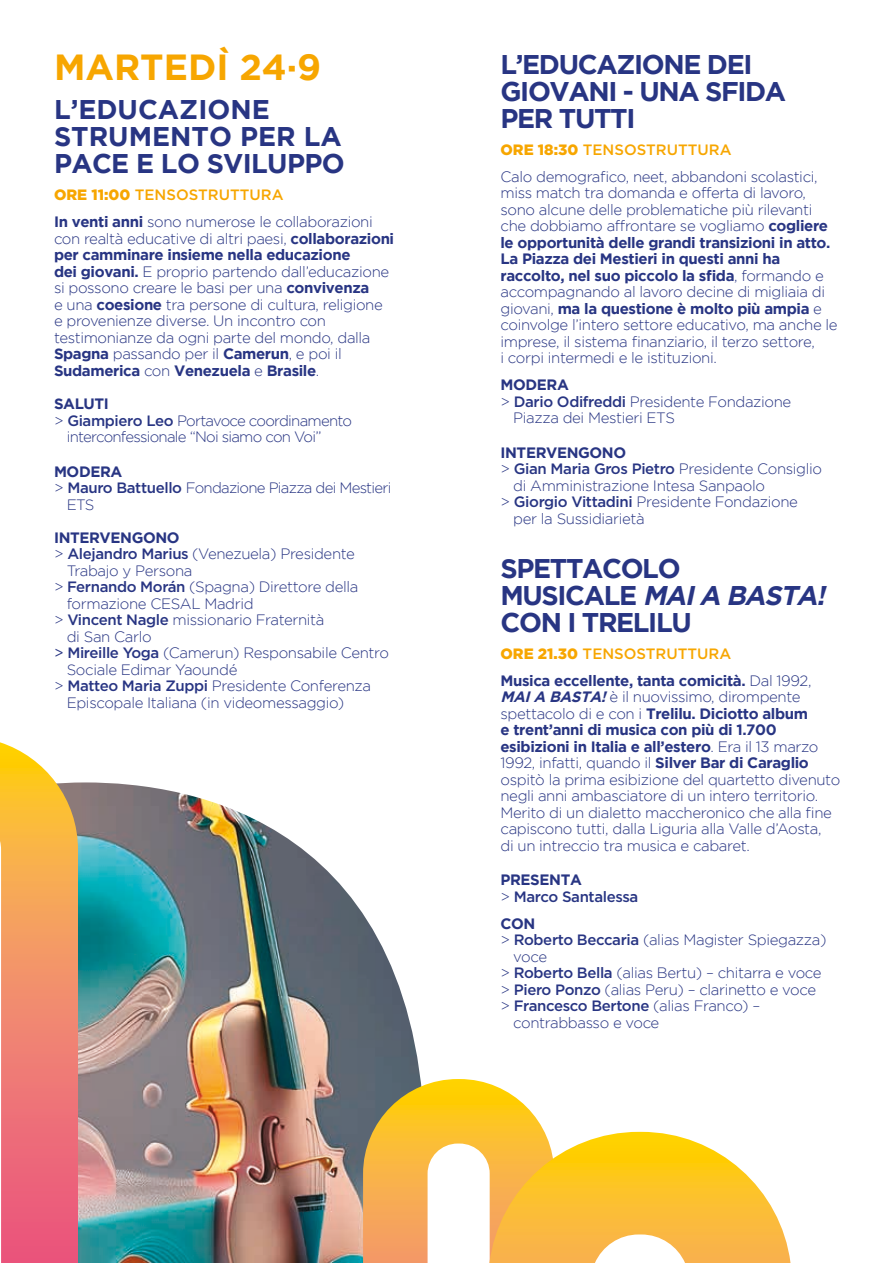
<style>
.page{position:relative;width:893px;height:1263px;background:#fff}
.page>*{position:absolute;margin:0;border:0;box-sizing:border-box;transform-origin:0 0}
.t1{font:700 36.3px "Gotham";color:#f7a600}
.t2{font:700 27px/27px "Gotham";letter-spacing:-.05em;color:#283583}
.t3{font:700 27px/27px "Gotham";color:#283583}
.t4{font:300 15px/16.5px "Gotham";letter-spacing:-.025em;color:#283583}
.t5{font:300 15px "Gotham";letter-spacing:-.05em;color:#283583}
.t6{font:700 15px/27px "Gotham";letter-spacing:-.025em;color:#283583}
.t7{font:500 15px/16.5px "Gotham";letter-spacing:-.025em;color:#283583}
.s1{font-weight:900;color:#f7a600}
.s2{font-weight:500;color:#f7a600}
.s3{font-weight:700}
.s4{font-weight:500}
.s5{font-weight:400}
.s6{font-style:italic}
.s7{font-weight:300}
.s8{font-weight:700;font-style:italic}
</style>
<div class="page">
<img style="left:78px;top:782px;width:343px;height:481px">
<svg style="left:363px;top:1079px;width:427px;height:184px"></svg>
<svg style="left:0;top:742px;width:78px;height:521px;background:#f1926d"></svg>
<h1 class="t1" style="left:54px;top:47px;width:269px">MARTEDÌ 24·9</h1>
<h2 class="t3" style="left:54px;top:96px;width:292px">L’EDUCAZIONE<br>STRUMENTO PER LA<br>PACE E LO SVILUPPO</h2>
<p class="t4" style="left:54px;top:181px;width:320px;line-height:27px"><span class="s1">ORE 11:00</span> <span class="s2">TENSOSTRUTTURA<br></span><span class="s3">In venti anni</span> sono numerose le collaborazioni</p>
<p class="t4" style="left:54px;top:230px;width:342px">con realtà educative di altri paesi, <span class="s3">collaborazioni per camminare insieme nella educazione<br>dei giovani.</span> E proprio partendo dall’educazione si possono creare le basi per una <span class="s3">convivenza<br></span>e una <span class="s3">coesione</span> tra persone di cultura, religione e provenienze diverse. Un incontro con testimonianze da ogni parte del mondo, dalla <span class="s3">Spagna</span> passando per il <span class="s3">Camerun</span>, e poi il <span class="s3">Sudamerica</span> con <span class="s3">Venezuela</span> e <span class="s3">Brasile</span>.</p>
<p class="t6" style="left:54px;top:390px;width:56px">SALUTI</p>
<p class="t5" style="left:54px;top:412px;width:300px">&gt; <span class="s4">Giampiero Leo</span> Portavoce coordinamento</p>
<p class="t5" style="left:67px;top:428px;width:256px">interconfessionale “Noi siamo con Voi”</p>
<p class="t6" style="left:54px;top:457px;width:70px">MODERA</p>
<p class="t5" style="left:54px;top:479px;width:339px">&gt; <span class="s4">Mauro Battuello</span> Fondazione Piazza dei Mestieri</p>
<p class="t4" style="left:67px;top:496px;width:29px">ETS</p>
<p class="t6" style="left:54px;top:523px;width:127px">INTERVENGONO</p>
<p class="t4" style="left:54px;top:545px;width:302px">&gt; <span class="s4">Alejandro Marius</span> (Venezuela) Presidente</p>
<p class="t4" style="left:67px;top:562px;width:127px">Trabajo y Persona</p>
<p class="t4" style="left:54px;top:578px;width:306px">&gt; <span class="s4">Fernando Morán</span> (Spagna) Direttore della</p>
<p class="t4" style="left:67px;top:595px;width:188px">formazione CESAL Madrid</p>
<p class="t4" style="left:54px;top:611px;width:272px">&gt; <span class="s4">Vincent Nagle</span> missionario Fraternità</p>
<p class="t4" style="left:67px;top:628px;width:86px">di San Carlo</p>
<p class="t4" style="left:54px;top:644px;width:337px"><span class="s5">&gt;</span> <span class="s4">Mireille Yoga</span> (Camerun) Responsabile Centro</p>
<p class="t4" style="left:67px;top:661px;width:172px">Sociale Edimar Yaoundé</p>
<p class="t4" style="left:54px;top:677px;width:319px">&gt; <span class="s4">Matteo Maria Zuppi</span> Presidente Conferenza</p>
<p class="t4" style="left:67px;top:694px;width:279px">Episcopale Italiana (in videomessaggio)</p>
<h2 class="t2" style="left:500px;top:50px;width:287px">L’EDUCAZIONE DEI<br>GIOVANI - UNA SFIDA<br>PER TUTTI</h2>
<p class="t4" style="left:500px;top:136px;width:319px;line-height:27px"><span class="s1">ORE 18:30</span> <span class="s2">TENSOSTRUTTURA<br></span>Calo demografico, neet, abbandoni scolastici,</p>
<p class="t4" style="left:500px;top:184px;width:339px">miss match tra domanda e offerta di lavoro, sono alcune delle problematiche più rilevanti che dobbiamo affrontare se vogliamo <span class="s3">cogliere le opportunità delle grandi transizioni in atto.<br>La Piazza dei Mestieri in questi anni ha raccolto, nel suo piccolo la sfida</span>, formando e accompagnando al lavoro decine di migliaia di giovani, <span class="s3">ma la questione è molto più ampia</span> e coinvolge l’intero settore educativo, ma anche le imprese, il sistema finanziario, il terzo settore,<br>i corpi intermedi e le istituzioni.</p>
<p class="t6" style="left:500px;top:371px;width:70px">MODERA</p>
<p class="t4" style="left:500px;top:393px;width:292px">&gt; <span class="s4">Dario Odifreddi</span> Presidente Fondazione</p>
<p class="t4" style="left:513px;top:409px;width:163px">Piazza dei Mestieri ETS</p>
<p class="t6" style="left:500px;top:439px;width:127px">INTERVENGONO</p>
<p class="t4" style="left:500px;top:460px;width:323px">&gt; <span class="s4">Gian Maria Gros Pietro</span> Presidente Consiglio</p>
<p class="t4" style="left:513px;top:477px;width:253px">di Amministrazione Intesa Sanpaolo</p>
<p class="t4" style="left:500px;top:493px;width:299px">&gt; <span class="s4">Giorgio Vittadini</span> Presidente Fondazione</p>
<p class="t4" style="left:513px;top:510px;width:133px">per la Sussidiarietà</p>
<h2 class="t2" style="left:500px;top:554px;width:332px">SPETTACOLO<br>MUSICALE <span class="s6">MAIA BASTA!<br></span>CON I TRELILU</h2>
<p class="t6" style="left:500px;top:640px;width:312px"><span class="s1">ORE 21.30</span> <span class="s2">TENSOSTRUTTURA<br></span>Musica eccellente, tanta comicità. <span class="s7">Dal 1992,</span></p>
<p class="t4" style="left:500px;top:688px;width:341px"><span class="s8">MAIA BASTA!</span>è il nuovissimo, dirompente spettacolo di e con i <span class="s3">Trelilu. Diciotto album<br>e trent’anni di musica con più di 1.700 esibizioni in Italia e all’estero</span>. Era il 13 marzo 1992, infatti, quando il <span class="s3">Silver Bar di Caraglio </span>ospitò la prima esibizione del quartetto divenuto negli anni ambasciatore di un intero territorio.<br>Merito di un dialetto maccheronico che alla fine capiscono tutti, dalla Liguria alla Valle d’Aosta,<br>di un intreccio tra musica e cabaret.</p>
<p class="t7" style="left:500px;top:871px;width:139px"><span class="s3">PRESENTA<br></span><span class="s7">&gt;</span> Marco Santalessa</p>
<p class="t6" style="left:500px;top:910px;width:36px">CON</p>
<p class="t4" style="left:500px;top:931px;width:328px">&gt; <span class="s4">Roberto Beccaria</span> (alias Magister Spiegazza)</p>
<p class="t4" style="left:513px;top:948px;width:35px">voce</p>
<p class="t4" style="left:500px;top:964px;width:323px">&gt; <span class="s4">Roberto Bella</span> (alias Bertu) – chitarra e voce</p>
<p class="t4" style="left:500px;top:981px;width:317px">&gt; <span class="s4">Piero Ponzo</span> (alias Peru) – clarinetto e voce</p>
<p class="t7" style="left:500px;top:997px;width:261px"><span class="s7">&gt;</span> Francesco Bertone <span class="s7">(alias Franco) –</span></p>
<p class="t4" style="left:513px;top:1014px;width:148px">contrabbasso e voce</p>
</div>
